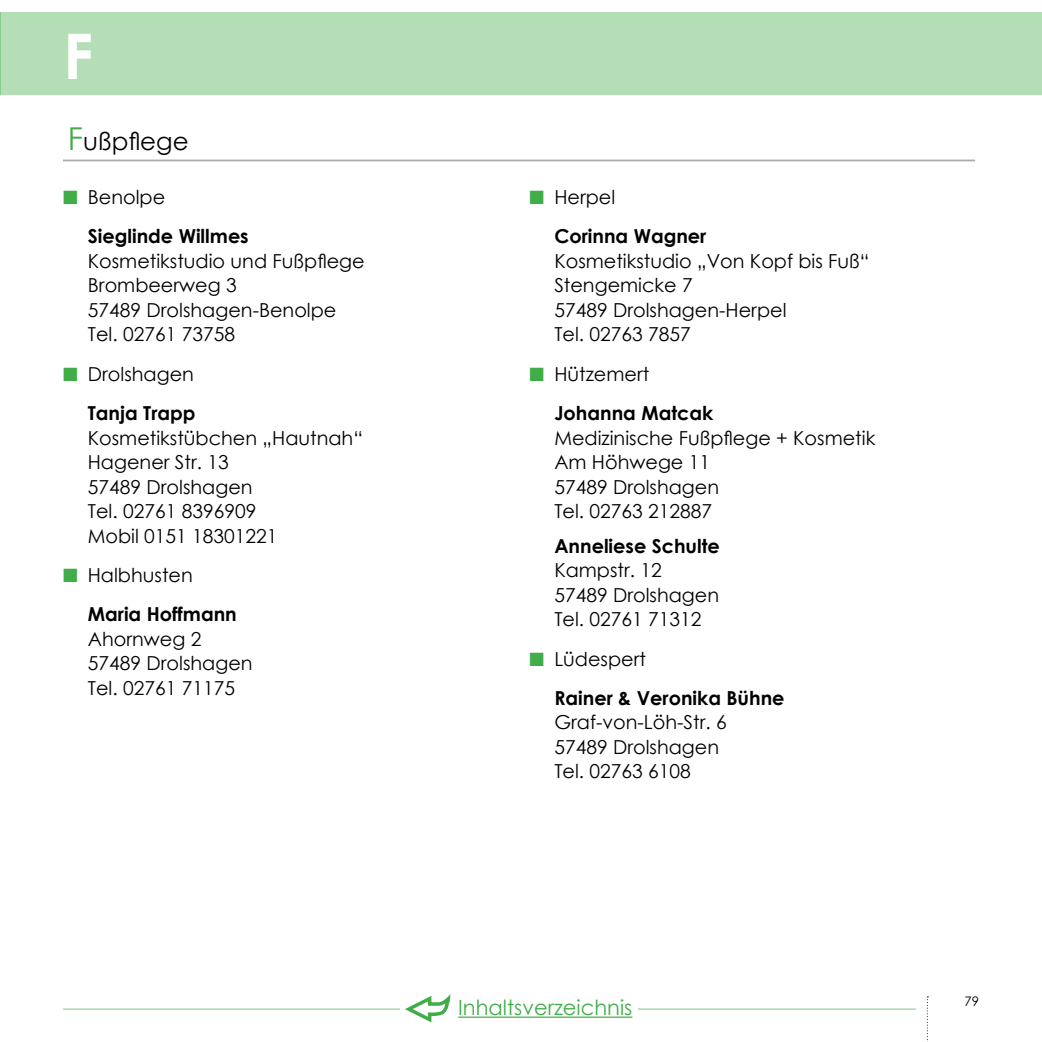
<style>
.page{position:relative;width:1042px;height:1042px;background:#fff}
.page>*{position:absolute;margin:0;border:0;box-sizing:border-box;transform-origin:0 0}
.Buchstabe{font:700 63px "Century Gothic";color:#fff}
.Subline_1{font:24.5px "Century Gothic";color:#000}
.t1{font:21px "Century Gothic";color:#41ad49}
.Fleßtext_11pt{font:19.25px "Century Gothic";color:#000}
.Subline_3{font:700 19.25px "Century Gothic";color:#000}
.t2{font:13.12px "Century Gothic";color:#000}
.s1{font-size:31.5px;color:#41ad49}
.s2{color:#41ad49}
</style>
<div class="page">
<svg style="left:927px;top:996px;width:1px;height:46px"></svg>
<div style="left:16px;top:12px;width:1026px;height:83px;background:#b3deb6"></div>
<hr style="left:63px;top:1008px;width:853px;height:2px;background:#41ad49">
<div style="left:400px;top:992px;width:55px;height:35px;background:#fff"></div>
<div style="left:453px;top:999px;width:185px;height:16px;background:#fff"></div>
<hr style="left:458px;top:1016px;width:174px;height:2px;background:#41ad49">
<svg style="left:405px;top:994px;width:46px;height:29px"></svg>
<hr style="left:63px;top:160px;width:912px;height:1px;background:#a5acab">
<svg style="left:1026px;top:12px;width:16px;height:4px"></svg>
<svg style="left:0;top:12px;width:16px;height:83px"></svg>
<p class="Buchstabe" style="left:63px;top:8px;width:32px">F</p>
<p class="Subline_1" style="left:68px;top:124px;width:122px"><span class="s1">F</span>ußpflege</p>
<p class="Fleßtext_11pt" style="left:63px;top:183px;width:104px"><span class="s2">■</span> Benolpe</p>
<p class="Subline_3" style="left:88px;top:222px;width:162px">Sieglinde Willmes</p>
<p class="Fleßtext_11pt" style="left:88px;top:247px;width:278px">Kosmetikstudio und Fußpflege</p>
<p class="Fleßtext_11pt" style="left:88px;top:272px;width:150px">Brombeerweg 3</p>
<p class="Fleßtext_11pt" style="left:88px;top:296px;width:250px">57489 Drolshagen-Benolpe</p>
<p class="Fleßtext_11pt" style="left:88px;top:321px;width:149px">Tel. 02761 73758</p>
<p class="Fleßtext_11pt" style="left:63px;top:360px;width:132px"><span class="s2">■</span> Drolshagen</p>
<p class="Subline_3" style="left:88px;top:398px;width:109px">Tanja Trapp</p>
<p class="Fleßtext_11pt" style="left:88px;top:424px;width:277px">Kosmetikstübchen „Hautnah“</p>
<p class="Fleßtext_11pt" style="left:88px;top:449px;width:143px">Hagener Str. 13</p>
<p class="Fleßtext_11pt" style="left:88px;top:473px;width:166px">57489 Drolshagen</p>
<p class="Fleßtext_11pt" style="left:88px;top:498px;width:170px">Tel. 02761 8396909</p>
<p class="Fleßtext_11pt" style="left:88px;top:522px;width:191px">Mobil 0151 18301221</p>
<p class="Fleßtext_11pt" style="left:63px;top:562px;width:131px"><span class="s2">■</span> Halbhusten</p>
<p class="Subline_3" style="left:88px;top:600px;width:150px">Maria Hoffmann</p>
<p class="Fleßtext_11pt" style="left:88px;top:625px;width:115px">Ahornweg 2</p>
<p class="Fleßtext_11pt" style="left:88px;top:650px;width:166px">57489 Drolshagen</p>
<p class="Fleßtext_11pt" style="left:88px;top:674px;width:149px">Tel. 02761 71175</p>
<p class="Fleßtext_11pt" style="left:529px;top:183px;width:87px"><span class="s2">■</span> Herpel</p>
<p class="Subline_3" style="left:554px;top:222px;width:154px">Corinna Wagner</p>
<p class="Fleßtext_11pt" style="left:554px;top:247px;width:317px">Kosmetikstudio „Von Kopf bis Fuß“</p>
<p class="Fleßtext_11pt" style="left:554px;top:272px;width:140px">Stengemicke 7</p>
<p class="Fleßtext_11pt" style="left:554px;top:296px;width:234px">57489 Drolshagen-Herpel</p>
<p class="Fleßtext_11pt" style="left:554px;top:321px;width:138px">Tel. 02763 7857</p>
<p class="Fleßtext_11pt" style="left:529px;top:360px;width:121px"><span class="s2">■</span> Hützemert</p>
<p class="Subline_3" style="left:554px;top:398px;width:161px">Johanna Matcak</p>
<p class="Fleßtext_11pt" style="left:554px;top:424px;width:322px">Medizinische Fußpflege + Kosmetik</p>
<p class="Fleßtext_11pt" style="left:554px;top:449px;width:157px">Am Höhwege 11</p>
<p class="Fleßtext_11pt" style="left:554px;top:473px;width:166px">57489 Drolshagen</p>
<p class="Fleßtext_11pt" style="left:554px;top:498px;width:159px">Tel. 02763 212887</p>
<p class="Subline_3" style="left:554px;top:531px;width:167px">Anneliese Schulte</p>
<p class="Fleßtext_11pt" style="left:554px;top:557px;width:109px">Kampstr. 12</p>
<p class="Fleßtext_11pt" style="left:554px;top:581px;width:166px">57489 Drolshagen</p>
<p class="Fleßtext_11pt" style="left:554px;top:606px;width:149px">Tel. 02761 71312</p>
<p class="Fleßtext_11pt" style="left:529px;top:645px;width:118px"><span class="s2">■</span> Lüdespert</p>
<p class="Subline_3" style="left:554px;top:683px;width:232px">Rainer &amp; Veronika Bühne</p>
<p class="Fleßtext_11pt" style="left:554px;top:709px;width:174px">Graf-von-Löh-Str. 6</p>
<p class="Fleßtext_11pt" style="left:554px;top:733px;width:166px">57489 Drolshagen</p>
<p class="Fleßtext_11pt" style="left:554px;top:758px;width:138px">Tel. 02763 6108</p>
<p class="t1" style="left:458px;top:993px;width:176px">Inhaltsverzeichnis</p>
<p class="t2" style="left:964px;top:992px;width:16px">79</p>
</div>
